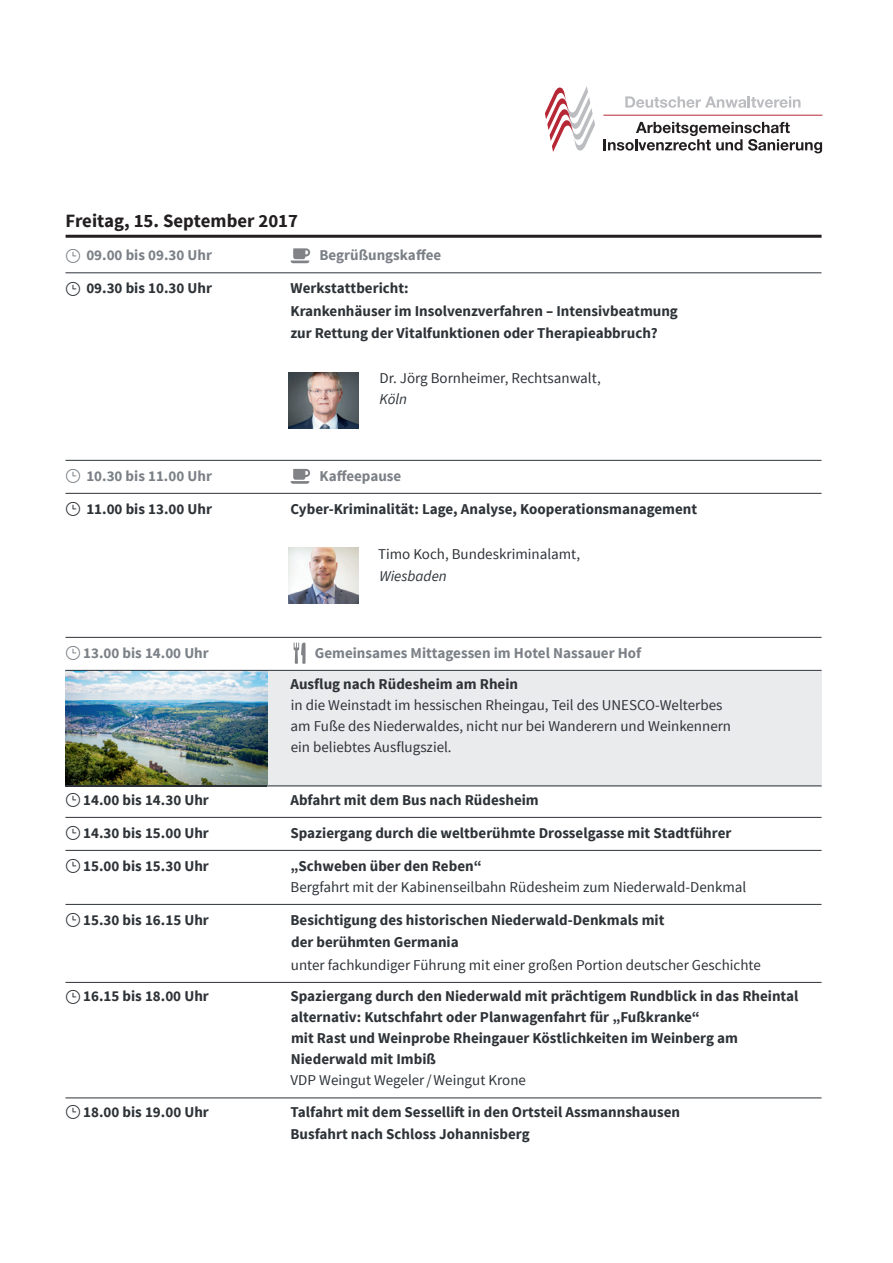
<style>
.page{position:relative;width:893px;height:1263px;background:#fff}
.page>*{position:absolute;margin:0;border:0;box-sizing:border-box;transform-origin:0 0}
.t1{font:700 18.75px "Source Sans Pro";color:#231f20}
.t2{font:700 15px/22.5px "Source Sans Pro";color:#2e3338}
.t3{font:15px/21px "Source Sans Pro";color:#2e3338}
.t4{font:700 15px "Source Sans Pro";color:#7b8187}
.t5{font:italic 15px "Source Sans Pro";color:#2e3338}
</style>
<div class="page">
<div style="left:65px;top:671px;width:756px;height:115px;background:#eaebed"></div>
<img style="left:65px;top:671px;width:202px;height:114px">
<hr style="left:66px;top:235px;width:755px;height:3px;background:#231f20">
<hr style="left:65px;top:272px;width:756px;height:1px;background:#2e3338">
<hr style="left:65px;top:460px;width:756px;height:1px;background:#2e3338">
<hr style="left:65px;top:493px;width:756px;height:1px;background:#2e3338">
<hr style="left:65px;top:637px;width:756px;height:1px;background:#2e3338">
<hr style="left:65px;top:670px;width:756px;height:1px;background:#2e3338">
<hr style="left:65px;top:785px;width:756px;height:1px;background:#2e3338">
<hr style="left:65px;top:817px;width:756px;height:1px;background:#2e3338">
<hr style="left:65px;top:850px;width:756px;height:1px;background:#2e3338">
<hr style="left:65px;top:904px;width:756px;height:1px;background:#2e3338">
<hr style="left:65px;top:982px;width:756px;height:1px;background:#2e3338">
<hr style="left:65px;top:1097px;width:756px;height:1px;background:#2e3338">
<svg style="left:290px;top:248px;width:20px;height:15px"></svg>
<svg style="left:290px;top:469px;width:20px;height:15px"></svg>
<svg style="left:294px;top:642px;width:11px;height:22px"></svg>
<img style="left:289px;top:372px;width:69px;height:57px">
<img style="left:289px;top:547px;width:69px;height:56px">
<svg style="left:604px;top:122px;width:218px;height:31px"></svg>
<hr style="left:603px;top:115px;width:219px;height:1px;background:#b72837">
<svg style="left:545px;top:86px;width:50px;height:66px"></svg>
<svg style="left:625px;top:96px;width:175px;height:12px"></svg>
<p class="t1" style="left:66px;top:209px;width:234px">Freitag, 15. September 2017</p>
<p class="t4" style="left:86px;top:246px;width:127px">09.00 bis 09.30 Uhr</p>
<p class="t4" style="left:319px;top:246px;width:123px">Begrüßungskaffee</p>
<p class="t2" style="left:86px;top:278px;width:127px">09.30 bis 10.30 Uhr</p>
<p class="t2" style="left:290px;top:278px;width:389px">Werkstattbericht:<br>Krankenhäuser im Insolvenzverfahren – Intensivbeatmung zur Rettung der Vitalfunktionen oder Therapieabbruch?</p>
<p class="t3" style="left:379px;top:368px;width:223px">Dr. Jörg Bornheimer, Rechtsanwalt,</p>
<p class="t5" style="left:379px;top:390px;width:29px">Köln</p>
<p class="t4" style="left:86px;top:466px;width:127px">10.30 bis 11.00 Uhr</p>
<p class="t4" style="left:319px;top:466px;width:83px">Kaffeepause</p>
<p class="t2" style="left:86px;top:498px;width:127px">11.00 bis 13.00 Uhr</p>
<p class="t2" style="left:290px;top:498px;width:408px">Cyber-Kriminalität: Lage, Analyse, Kooperationsmanagement</p>
<p class="t3" style="left:378px;top:543px;width:204px">Timo Koch, Bundeskriminalamt,</p>
<p class="t5" style="left:379px;top:567px;width:69px">Wiesbaden</p>
<p class="t4" style="left:83px;top:643px;width:127px">13.00 bis 14.00 Uhr</p>
<p class="t4" style="left:315px;top:643px;width:328px">Gemeinsames Mittagessen im Hotel Nassauer Hof</p>
<p class="t2" style="left:290px;top:674px;width:229px">Ausflug nach Rüdesheim am Rhein</p>
<p class="t3" style="left:291px;top:695px;width:442px">in die Weinstadt im hessischen Rheingau, Teil des UNESCO-Welterbes am Fuße des Niederwaldes, nicht nur bei Wanderern und Weinkennern ein beliebtes Ausflugsziel.</p>
<p class="t2" style="left:83px;top:789px;width:127px">14.00 bis 14.30 Uhr</p>
<p class="t2" style="left:291px;top:789px;width:250px">Abfahrt mit dem Bus nach Rüdesheim</p>
<p class="t2" style="left:83px;top:822px;width:127px">14.30 bis 15.00 Uhr</p>
<p class="t2" style="left:291px;top:822px;width:442px">Spaziergang durch die weltberühmte Drosselgasse mit Stadtführer</p>
<p class="t2" style="left:83px;top:855px;width:127px">15.00 bis 15.30 Uhr</p>
<p class="t2" style="left:291px;top:855px;width:193px">„Schweben über den Reben“</p>
<p class="t3" style="left:291px;top:876px;width:457px">Bergfahrt mit der Kabinenseilbahn Rüdesheim zum Niederwald-Denkmal</p>
<p class="t2" style="left:83px;top:909px;width:127px">15.30 bis 16.15 Uhr</p>
<p class="t2" style="left:291px;top:909px;width:375px">Besichtigung des historischen Niederwald-Denkmals mit der berühmten Germania</p>
<p class="t3" style="left:291px;top:954px;width:472px">unter fachkundiger Führung mit einer großen Portion deutscher Geschichte</p>
<p class="t2" style="left:83px;top:986px;width:127px">16.15 bis 18.00 Uhr</p>
<p class="t2" style="left:290px;top:986px;width:509px;line-height:21px">Spaziergang durch den Niederwald mit prächtigem Rundblick in das Rheintal alternativ: Kutschfahrt oder Planwagenfahrt für „Fußkranke“<br>mit Rast und Weinprobe Rheingauer Köstlichkeiten im Weinberg am Niederwald mit Imbiß</p>
<p class="t3" style="left:291px;top:1070px;width:237px">VDP Weingut Wegeler/Weingut Krone</p>
<p class="t2" style="left:83px;top:1101px;width:127px">18.00 bis 19.00 Uhr</p>
<p class="t2" style="left:291px;top:1101px;width:391px">Talfahrt mit dem Sessellift in den Ortsteil Assmannshausen<br>Busfahrt nach Schloss Johannisberg</p>
</div>
